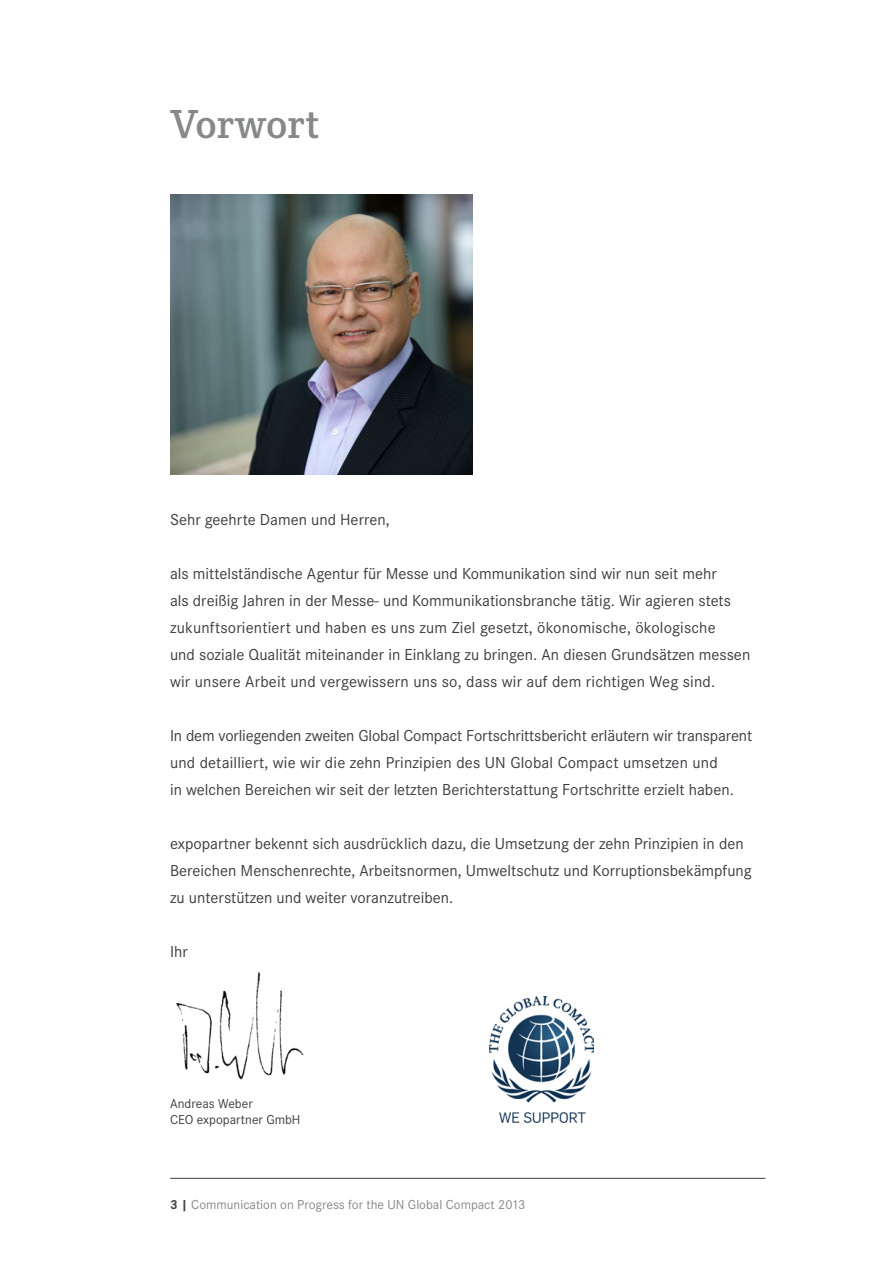
<style>
.page{position:relative;width:893px;height:1263px;background:#fff}
.page>*{position:absolute;margin:0;border:0;box-sizing:border-box;transform-origin:0 0}
.t1{font:42px "Corporate ETOT Dem";color:#87888a}
.t2{font:16.5px/27px "Corporate STOT";color:#3e3d40}
.t3{font:13.5px "Corporate STOT";color:#87888a}
.t4{font:13.5px/16.2px "Corporate STOT";color:#3e3d40}
.s1{font-weight:700;color:#3e3d40}
</style>
<div class="page">
<hr style="left:170px;top:1178px;width:595px;height:1px;background:#3e3d40">
<img style="left:176px;top:971px;width:128px;height:109px">
<img style="left:490px;top:997px;width:103px;height:125px">
<img style="left:170px;top:194px;width:302px;height:280px">
<h1 class="t1" style="left:170px;top:101px;width:151px">Vorwort</h1>
<p class="t2" style="left:170px;top:506px;width:221px">Sehr geehrte Damen und Herren,</p>
<p class="t2" style="left:170px;top:560px;width:582px">als mittelständische Agentur für Messe und Kommunikation sind wir nun seit mehr<br>als dreißig Jahren in der Messe- und Kommunikationsbranche tätig. Wir agieren stets zukunftsorientiert und haben es uns zum Ziel gesetzt, ökonomische, ökologische<br>und soziale Qualität miteinander in Einklang zu bringen. An diesen Grundsätzen messen wir unsere Arbeit und vergewissern uns so, dass wir auf dem richtigen Weg sind.</p>
<p class="t2" style="left:170px;top:722px;width:584px">In dem vorliegenden zweiten Global Compact Fortschrittsbericht erläutern wir transparent und detailliert, wie wir die zehn Prinzipien des UN Global Compact umsetzen und<br>in welchen Bereichen wir seit der letzten Berichterstattung Fortschritte erzielt haben.</p>
<p class="t2" style="left:170px;top:830px;width:583px">expopartner bekennt sich ausdrücklich dazu, die Umsetzung der zehn Prinzipien in den<br>Bereichen Menschenrechte, Arbeitsnormen, Umweltschutz und Korruptionsbekämpfung zu unterstützen und weiter voranzutreiben.</p>
<p class="t2" style="left:170px;top:938px;width:19px">Ihr</p>
<p class="t4" style="left:170px;top:1095px;width:132px">Andreas Weber<br>CEO expopartner GmbH</p>
<p class="t3" style="left:170px;top:1197px;width:357px"><span class="s1">3 |</span> Communication on Progress for the UN Global Compact 2013</p>
</div>
